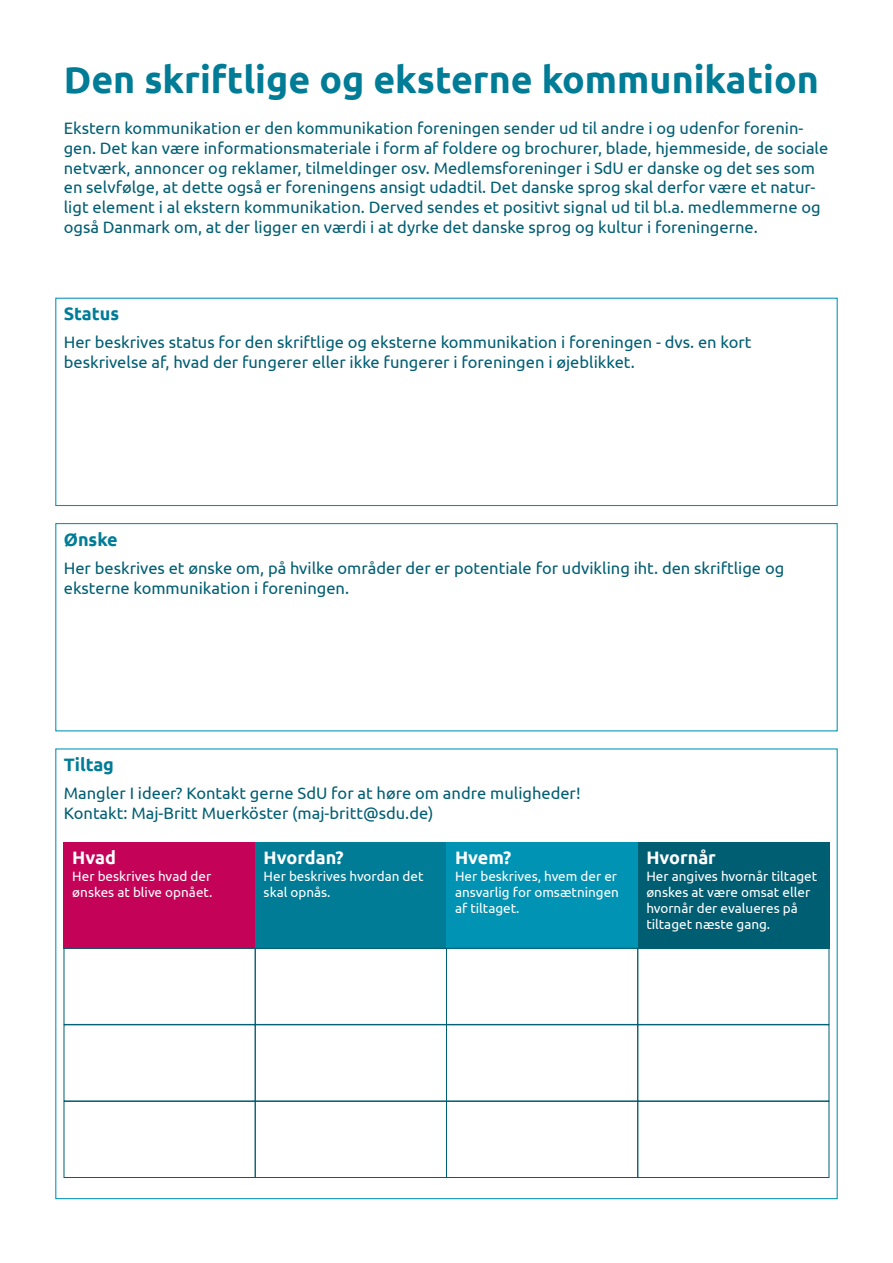
<style>
.page{position:relative;width:893px;height:1263px;background:#fff}
.page>*{position:absolute;margin:0;border:0;box-sizing:border-box;transform-origin:0 0}
.t1{font:700 37.5px "Ubuntu";color:#007c97}
.t2{font:700 18px "Ubuntu";color:#fff}
.t3{font:700 18px "Ubuntu";color:#007c97}
.t4{font:16.5px/19.8px "Ubuntu";color:#005e73}
.t5{font:13.5px/16.2px "Ubuntu";color:#fff}
</style>
<div class="page">
<div style="left:55px;top:298px;width:783px;height:208px;border:1px solid #0093b4"></div>
<div style="left:55px;top:523px;width:783px;height:208px;border:1px solid #0093b4"></div>
<div style="left:64px;top:842px;width:191px;height:106px;background:#c40257"></div>
<div style="left:255px;top:842px;width:191px;height:106px;background:#007c97"></div>
<div style="left:446px;top:842px;width:192px;height:106px;background:#0093b4"></div>
<div style="left:638px;top:842px;width:191px;height:106px;background:#005e73"></div>
<div style="left:64px;top:948px;width:191px;height:77px;border:1px solid #005e73"></div>
<div style="left:255px;top:948px;width:192px;height:77px;border:1px solid #005e73"></div>
<div style="left:446px;top:948px;width:192px;height:77px;border:1px solid #005e73"></div>
<div style="left:637px;top:948px;width:192px;height:77px;border:1px solid #005e73"></div>
<div style="left:64px;top:1101px;width:191px;height:77px;border:1px solid #005e73"></div>
<div style="left:255px;top:1101px;width:192px;height:77px;border:1px solid #005e73"></div>
<div style="left:446px;top:1101px;width:192px;height:77px;border:1px solid #005e73"></div>
<div style="left:637px;top:1101px;width:192px;height:77px;border:1px solid #005e73"></div>
<h1 class="t1" style="left:64px;top:57px;width:757px">Den skriftlige og eksterne kommunikation</h1>
<p class="t4" style="left:64px;top:118px;width:766px">Ekstern kommunikation er den kommunikation foreningen sender ud til andre i og udenfor forenin&shy;gen. Det kan være informationsmateriale i form af foldere og brochurer, blade, hjemmeside, de sociale netværk, annoncer og reklamer, tilmeldinger osv. Medlemsforeninger i SdU er danske og det ses som en selvfølge, at dette også er foreningens ansigt udadtil. Det danske sprog skal derfor være et natur&shy;ligt element i al ekstern kommunikation. Derved sendes et positivt signal ud til bl.a. medlemmerne og også Danmark om, at der ligger en værdi i at dyrke det danske sprog og kultur i foreningerne.</p>
<p class="t3" style="left:64px;top:303px;width:57px">Status</p>
<p class="t4" style="left:64px;top:332px;width:689px">Her beskrives status for den skriftlige og eksterne kommunikation i foreningen - dvs. en kort beskrivelse af, hvad der fungerer eller ikke fungerer i foreningen i øjeblikket.</p>
<p class="t3" style="left:64px;top:528px;width:55px">Ønske</p>
<p class="t4" style="left:64px;top:557px;width:722px">Her beskrives et ønske om, på hvilke områder der er potentiale for udvikling iht. den skriftlige og eksterne kommunikation i foreningen.</p>
<p class="t3" style="left:64px;top:754px;width:52px">Tiltag</p>
<p class="t4" style="left:64px;top:783px;width:518px">Mangler I ideer? Kontakt gerne SdU for at høre om andre muligheder!<br>Kontakt: Maj-Britt Muerköster (maj-britt@sdu.de)</p>
<p class="t2" style="left:72px;top:847px;width:45px">Hvad</p>
<p class="t5" style="left:72px;top:867px;width:142px">Her beskrives hvad der ønskes at blive opnået.</p>
<p class="t2" style="left:264px;top:847px;width:82px">Hvordan?</p>
<p class="t5" style="left:264px;top:867px;width:161px">Her beskrives hvordan det skal opnås.</p>
<p class="t2" style="left:455px;top:847px;width:58px">Hvem?</p>
<p class="t5" style="left:455px;top:867px;width:166px">Her beskrives, hvem der er ansvarlig for omsætningen af tiltaget.</p>
<p class="t2" style="left:646px;top:847px;width:71px">Hvornår</p>
<p class="t5" style="left:646px;top:867px;width:172px">Her angives hvornår tiltaget ønskes at være omsat eller hvornår der evalueres på tiltaget næste gang.</p>
</div>
